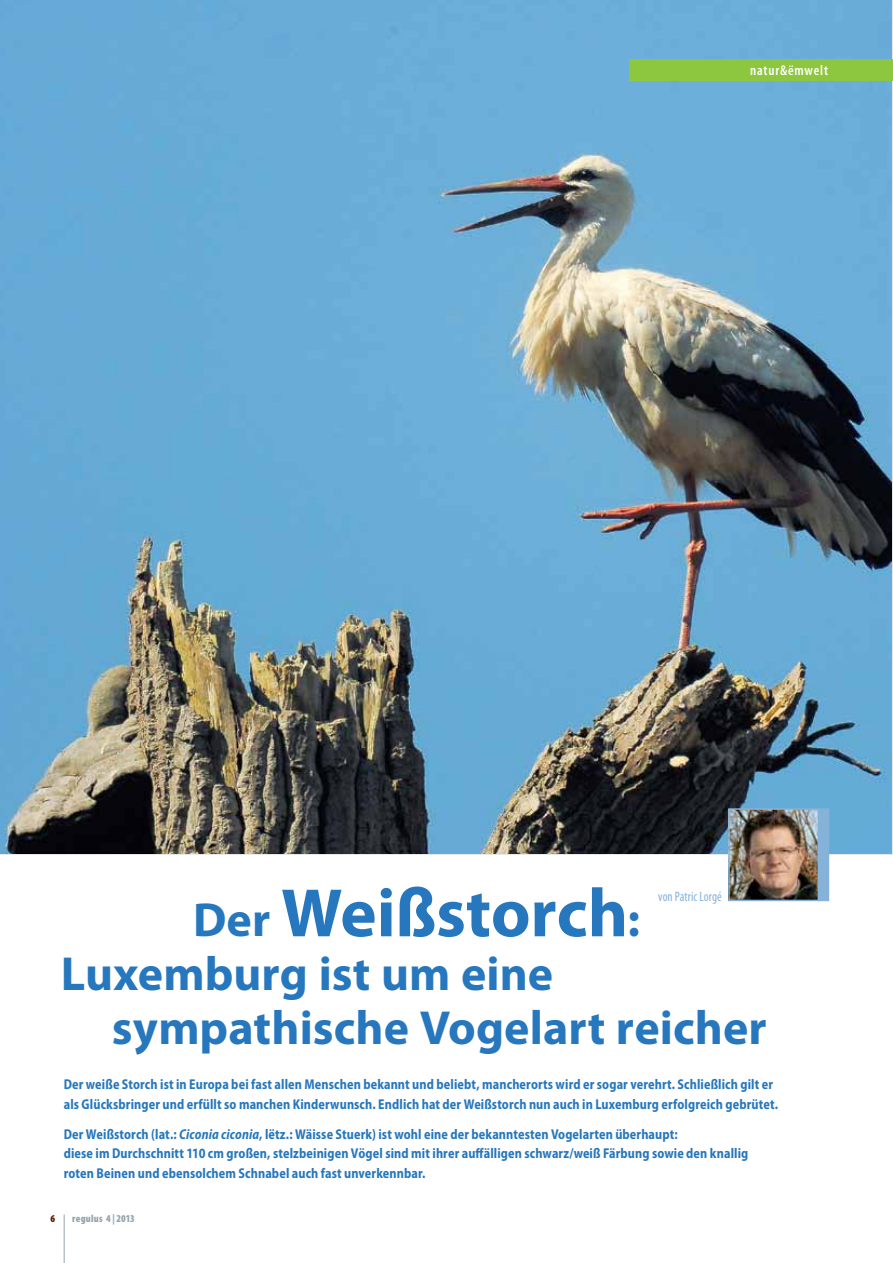
<style>
.page{position:relative;width:893px;height:1263px;background:#fff}
.page>*{position:absolute;margin:0;border:0;box-sizing:border-box;transform-origin:0 0}
.t1{font:700 69px "Myriad Pro";letter-spacing:-.005em;color:#2677bd}
.t2{font:700 48px/54px "Myriad Pro";color:#2677bd}
.t3{font:700 semi-condensed 14.25px/19.5px "Myriad Pro";letter-spacing:.01em;color:#2677bd;scale:.92 1}
.t4{font:600 condensed 14.25px "Myriad Pro";letter-spacing:.055em;color:#fff}
.t5{font:condensed 13.8px "Myriad Pro";letter-spacing:.005em;color:#86b1d8;scale:.92 1}
.t6{font:900 condensed 10.5px "Myriad Pro";letter-spacing:.025em;color:#95a3ab}
.t7{font:900 condensed 10.5px "Myriad Pro";color:#551900}
.s1{font-size:48px}
.s2{font-style:italic}
.s3{color:#86b1d8}
</style>
<div class="page">
<hr style="left:64px;top:1214px;width:1px;height:49px;background:#95a3ab">
<img style="left:0;top:0;width:891px;height:853px">
<div style="left:629px;top:60px;width:264px;height:21px;background:#8dc63f"></div>
<img style="left:731px;top:811px;width:85px;height:87px">
<div style="left:728px;top:808px;width:91px;height:93px;border:2px solid #86b1d8"></div>
<div style="left:818px;top:808px;width:11px;height:93px;background:#86b1d8"></div>
<p class="t4" style="left:750px;top:61px;width:79px">natur&amp;ëmwelt</p>
<p class="t1" style="left:193px;top:868px;width:448px"><span class="s1">Der</span> Weißstorch<span class="s1">:</span></p>
<p class="t2" style="left:112px;top:945px;width:657px;text-indent:-51px">Luxemburg ist um eine sympathische Vogelart reicher</p>
<p class="t3" style="left:64px;top:1075px;width:778px">Der weiße Storch ist in Europa bei fast allen Menschen bekannt und beliebt, mancherorts wird er sogar verehrt. Schließlich gilt er als Glücksbringer und erfüllt so manchen Kinderwunsch. Endlich hat der Weißstorch nun auch in Luxemburg erfolgreich gebrütet.</p>
<p class="t3" style="left:64px;top:1124px;width:745px">Der Weißstorch (lat.: <span class="s2">Ciconia ciconia</span>, lëtz.: Wäisse Stuerk) ist wohl eine der bekanntesten Vogelarten überhaupt:<br>diese im Durchschnitt 110 cm großen, stelzbeinigen Vögel sind mit ihrer auffälligen schwarz/weiß Färbung sowie den knallig roten Beinen und ebensolchem Schnabel auch fast unverkennbar.</p>
<p class="t5" style="left:658px;top:888px;width:71px">von Patric Lorgé</p>
<p class="t7" style="left:51px;top:1212px;width:6px">6</p>
<p class="t6" style="left:72px;top:1212px;width:64px">regulus 4 <span class="s3">|</span> 2013</p>
</div>
